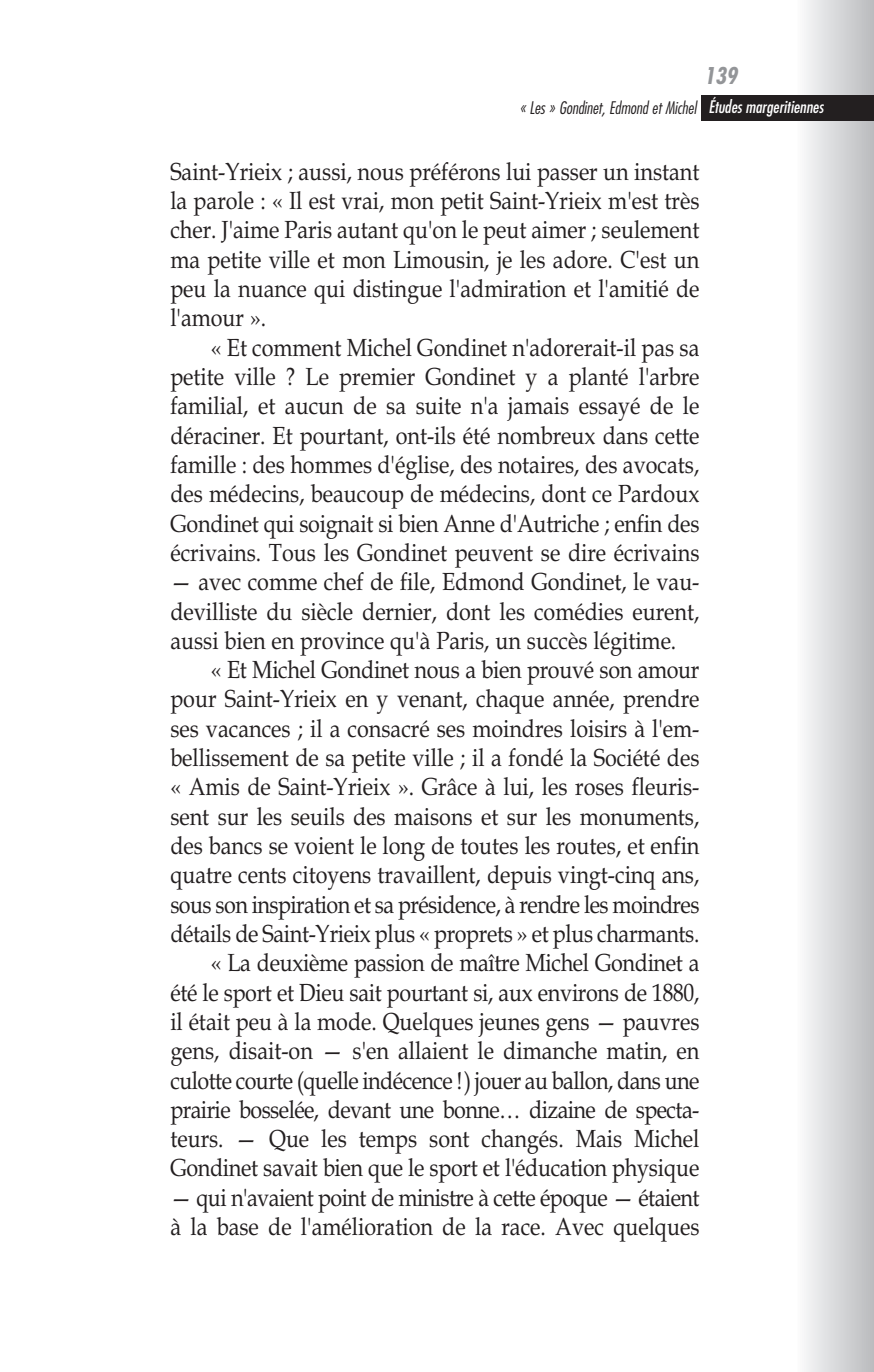
<style>
.page{position:relative;width:874px;height:1372px;background:#fff}
.page>*{position:absolute;margin:0;border:0;box-sizing:border-box;transform-origin:0 0}
.t1{font:24.75px/29.2px "Book Antiqua";color:#231f20;text-align:justify;scale:.87 1}
.t2{font:24.75px/29.2px "Book Antiqua";letter-spacing:-.025em;color:#231f20;scale:.87 1}
.t3{font:italic 700 condensed 22.5px "Futura";color:#939598}
.t4{font:italic 300 condensed 16.88px "Futura";color:#231f20}
.s1{font-weight:400;color:#fff}
</style>
<div class="page">
<div style="left:797px;top:0;width:77px;height:1371px;background:linear-gradient(to right,#fbfbfc,#b9bbbd)"></div>
<div style="left:702px;top:96px;width:172px;height:25px;background:#231f20"></div>
<p class="t3" style="left:704px;top:66px;width:35px">139</p>
<p class="t4" style="left:519px;top:100px;width:305px">« Les » Gondinet, Edmond et Michel <span class="s1">Études margeritiennes</span></p>
<p class="t1" style="left:170px;top:157px;width:610px">Saint-Yrieix ; aussi, nous préférons lui passer un instant la parole : « Il est vrai, mon petit Saint-Yrieix m'est très cher. J'aime Paris autant qu'on le peut aimer ; seulement ma petite ville et mon Limousin, je les adore. C'est un peu la nuance qui distingue l'admiration et l'amitié de l'amour ».</p>
<p class="t1" style="left:170px;top:332px;width:610px;text-indent:41px">« Et comment Michel Gondinet n'adorerait-il pas sa petite ville ? Le premier Gondinet y a planté l'arbre familial, et aucun de sa suite n'a jamais essayé de le déraciner. Et pourtant, ont-ils été nombreux dans cette famille : des hommes d'église, des notaires, des avocats, des médecins, beaucoup de médecins, dont ce Pardoux Gondinet qui soignait si bien Anne d'Autriche ; enfin des écrivains. Tous les Gondinet peuvent se dire écrivains</p>
<p class="t1" style="left:170px;top:567px;width:610px">— avec comme chef de file, Edmond Gondinet, le vau-</p>
<p class="t1" style="left:170px;top:596px;width:610px">devilliste du siècle dernier, dont les comédies eurent,</p>
<p class="t1" style="left:170px;top:625px;width:583px">aussi bien en province qu'à Paris, un succès légitime.</p>
<p class="t1" style="left:211px;top:655px;width:563px">« Et Michel Gondinet nous a bien prouvé son amour</p>
<p class="t1" style="left:170px;top:684px;width:610px">pour Saint-Yrieix en y venant, chaque année, prendre</p>
<p class="t1" style="left:170px;top:713px;width:610px">ses vacances ; il a consacré ses moindres loisirs à l'em-</p>
<p class="t1" style="left:170px;top:743px;width:610px">bellissement de sa petite ville ; il a fondé la Société des</p>
<p class="t1" style="left:170px;top:772px;width:610px">« Amis de Saint-Yrieix ». Grâce à lui, les roses fleuris-</p>
<p class="t1" style="left:170px;top:801px;width:610px">sent sur les seuils des maisons et sur les monuments,</p>
<p class="t1" style="left:170px;top:830px;width:610px">des bancs se voient le long de toutes les routes, et enfin</p>
<p class="t1" style="left:170px;top:860px;width:610px">quatre cents citoyens travaillent, depuis vingt-cinq ans,</p>
<p class="t2" style="left:170px;top:889px;width:610px">sous son inspiration et sa présidence, à rendre les moindres</p>
<p class="t1" style="left:170px;top:918px;width:610px">détails de Saint-Yrieix plus « proprets » et plus charmants.</p>
<p class="t1" style="left:211px;top:948px;width:563px">« La deuxième passion de maître Michel Gondinet a</p>
<p class="t1" style="left:170px;top:977px;width:610px">été le sport et Dieu sait pourtant si, aux environs de 1880,</p>
<p class="t1" style="left:170px;top:1006px;width:610px">il était peu à la mode. Quelques jeunes gens — pauvres</p>
<p class="t1" style="left:170px;top:1036px;width:610px">gens, disait-on — s'en allaient le dimanche matin, en</p>
<p class="t2" style="left:170px;top:1065px;width:610px">culotte courte (quelle indécence !) jouer au ballon, dans une</p>
<p class="t2" style="left:170px;top:1094px;width:610px">prairie bosselée, devant une bonne… dizaine de specta-</p>
<p class="t1" style="left:170px;top:1123px;width:610px">teurs. — Que les temps sont changés. Mais Michel</p>
<p class="t1" style="left:170px;top:1153px;width:610px">Gondinet savait bien que le sport et l'éducation physique</p>
<p class="t2" style="left:170px;top:1182px;width:610px">— qui n'avaient point de ministre à cette époque — étaient à la base de l'amélioration de la race. Avec quelques</p>
</div>
